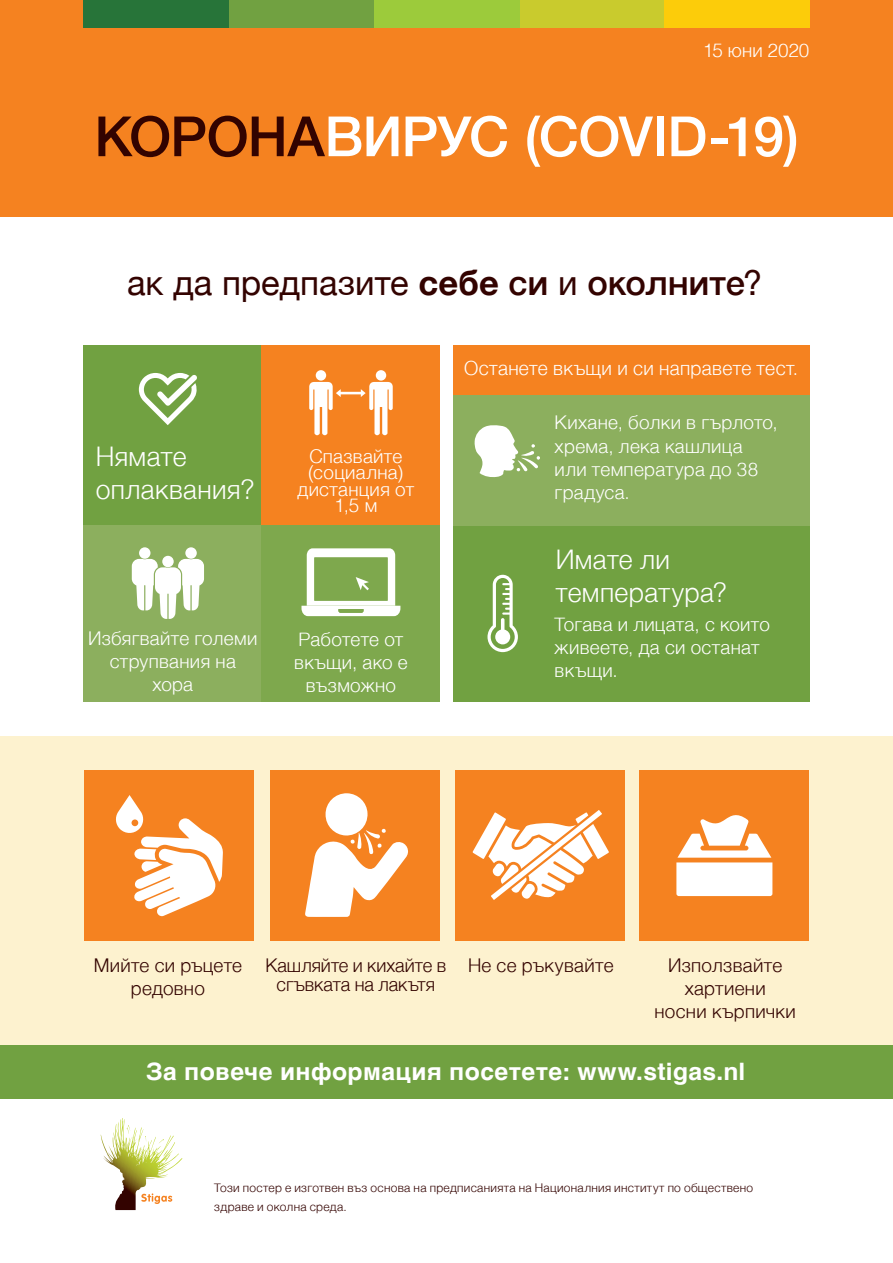
<style>
.page{position:relative;width:893px;height:1263px;background:#fff}
.page>*{position:absolute;margin:0;border:0;box-sizing:border-box;transform-origin:0 0}
.t1{font:500 55.5px "Helvetica Neue";letter-spacing:-.015em;color:#fff}
.t2{font:34.5px "Helvetica Neue";color:#330300}
.t3{font:300 27px/32.4px "Helvetica";letter-spacing:.015em;color:#fff}
.t4{font:700 24px "Helvetica";letter-spacing:.015em;color:#fff}
.t5{font:300 19.5px "Helvetica";letter-spacing:.015em;color:#fff}
.t6{font:300 18.9px/23.1px "Helvetica";letter-spacing:.015em;color:#fff;text-align:center}
.t7{font:300 18.9px/23.1px "Helvetica";letter-spacing:.01em;color:#330300;text-align:center}
.t8{font:300 12px/19.5px "Helvetica";letter-spacing:.025em;color:#330300}
.s1{color:#330300}
.s2{font-weight:700}
.s3{font-weight:500}
</style>
<div class="page">
<div style="left:453px;top:394px;width:356px;height:308px;background:#71a141"></div>
<div style="left:453px;top:370px;width:356px;height:155px;background:#8caf5e"></div>
<div style="left:453px;top:345px;width:356px;height:49px;background:#f58220"></div>
<div style="left:0;top:0;width:893px;height:217px;background:#f58220"></div>
<svg style="left:100px;top:1118px;width:24px;height:61px"></svg>
<svg style="left:141px;top:1193px;width:31px;height:11px"></svg>
<div style="left:0;top:736px;width:893px;height:309px;background:#fdf2cf"></div>
<div style="left:519px;top:0;width:145px;height:28px;background:#c9cb2d"></div>
<div style="left:664px;top:0;width:145px;height:28px;background:#fccc0a"></div>
<div style="left:374px;top:0;width:145px;height:28px;background:#9ccb3b"></div>
<div style="left:229px;top:0;width:145px;height:28px;background:#71a141"></div>
<div style="left:84px;top:0;width:145px;height:28px;background:#277439"></div>
<div style="left:0;top:1045px;width:893px;height:54px;background:#71a141"></div>
<div style="left:84px;top:770px;width:170px;height:170px;background:#f58220"></div>
<div style="left:639px;top:770px;width:170px;height:170px;background:#f58220"></div>
<div style="left:270px;top:770px;width:170px;height:170px;background:#f58220"></div>
<div style="left:455px;top:770px;width:170px;height:170px;background:#f58220"></div>
<svg style="left:116px;top:795px;width:107px;height:121px"></svg>
<svg style="left:305px;top:793px;width:103px;height:124px"></svg>
<svg style="left:676px;top:815px;width:96px;height:81px"></svg>
<svg style="left:473px;top:810px;width:136px;height:90px"></svg>
<div style="left:84px;top:345px;width:356px;height:357px;background:#71a141"></div>
<div style="left:84px;top:525px;width:178px;height:177px;background:#8caf5e"></div>
<div style="left:262px;top:525px;width:178px;height:177px;background:#7ea84d"></div>
<div style="left:262px;top:345px;width:178px;height:180px;background:#f58220"></div>
<svg style="left:139px;top:373px;width:58px;height:52px"></svg>
<svg style="left:132px;top:547px;width:72px;height:72px"></svg>
<svg style="left:301px;top:548px;width:99px;height:68px"></svg>
<div style="left:316px;top:370px;width:10px;height:11px;background:#fff;border-radius:50%"></div>
<div style="left:376px;top:370px;width:10px;height:11px;background:#fff;border-radius:50%"></div>
<svg style="left:309px;top:382px;width:84px;height:53px"></svg>
<svg style="left:487px;top:575px;width:31px;height:77px"></svg>
<svg style="left:474px;top:425px;width:66px;height:53px"></svg>
<p class="t6" style="left:703px;top:37px;width:108px">15 юни 2020</p>
<h1 class="t1" style="left:94px;top:92px;width:706px"><span class="s1">КОРОНА</span>ВИРУС (COVID-19)</h1>
<h2 class="t2" style="left:127px;top:258px;width:637px">ак да предпазите <span class="s2">себе</span> <span class="s3">си</span> и <span class="s3">околните</span>?</h2>
<h3 class="t3" style="left:96px;top:438px;width:160px">Нямате оплаквания?</h3>
<p class="t6" style="left:297px;top:447px;width:118px;line-height:16.5px">Спазвайте (социална) дистанция от<br>1,5 м</p>
<p class="t6" style="left:88px;top:625px;width:171px">Избягвайте големи струпвания на хора</p>
<p class="t6" style="left:294px;top:626px;width:115px">Работете от вкъщи, ако е възможно</p>
<p class="t5" style="left:464px;top:351px;width:335px">Останете вкъщи и си направете тест.</p>
<p class="t6" style="left:555px;top:410px;width:225px;text-align:left">Кихане, болки в гърлото, хрема, лека кашлица или температура до 38 градуса.</p>
<h3 class="t3" style="left:556px;top:541px;width:172px">Имате ли температура?</h3>
<p class="t6" style="left:555px;top:612px;width:217px;text-align:left">Тогава и лицата, с които живеете, да си останат вкъщи.</p>
<p class="t7" style="left:94px;top:952px;width:150px">Мийте си ръцете редовно</p>
<p class="t7" style="left:265px;top:954px;width:182px;line-height:19.5px">Кашляйте и кихайте в сгъвката на лакътя</p>
<p class="t7" style="left:468px;top:952px;width:147px">Не се ръкувайте</p>
<p class="t7" style="left:654px;top:952px;width:143px">Използвайте хартиени<br>носни кърпички</p>
<p class="t4" style="left:146px;top:1052px;width:601px">За повече информация посетете: www.stigas.nl</p>
<p class="t8" style="left:214px;top:1177px;width:540px">Този постер е изготвен въз основа на предписанията на Националния институт по обществено здраве и околна среда.</p>
</div>
